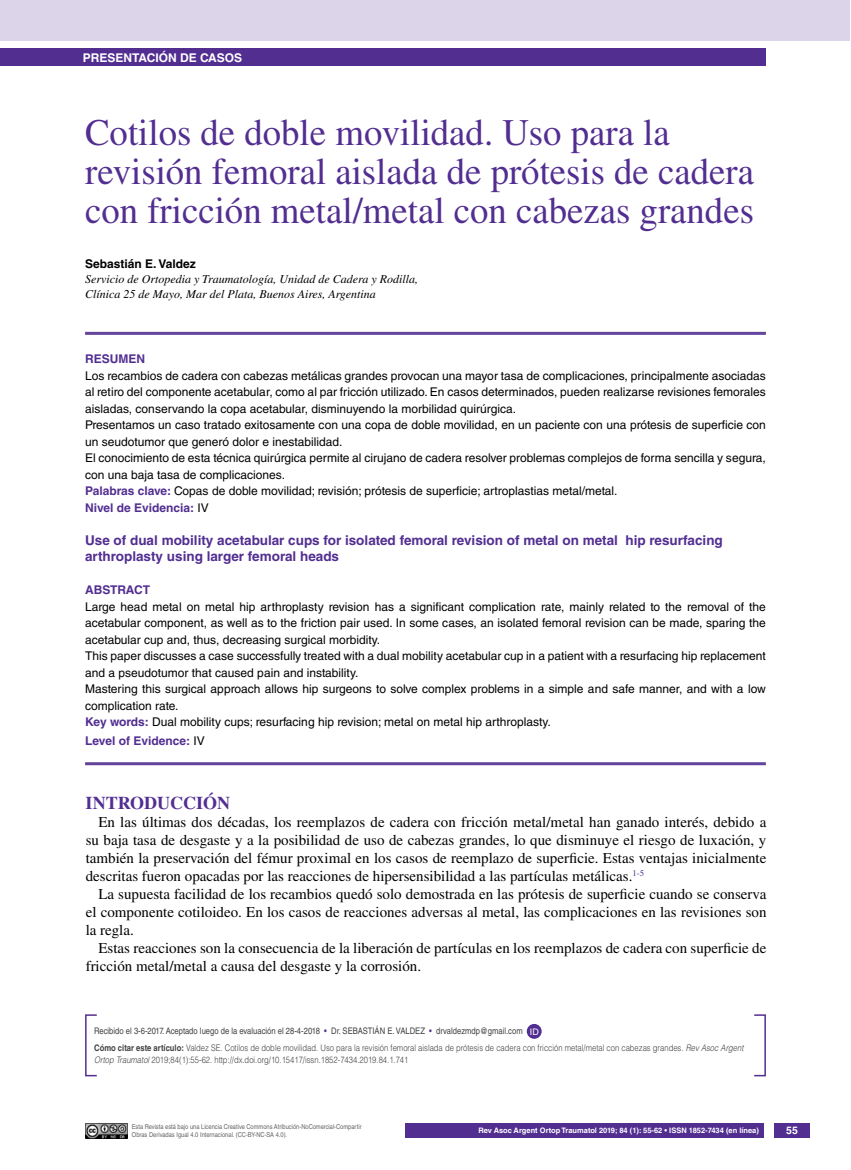
<style>
.page{position:relative;width:851px;height:1170px;background:#fff}
.page>*{position:absolute;margin:0;border:0;box-sizing:border-box;transform-origin:0 0}
.t1{font:37.5px/39px "Times LT Std";color:#522e91}
.t2{font:700 18px "Times LT Std";color:#522e91}
.t3{font:15px/18px "Times LT Std";color:#000;text-align:justify}
.t4{font:700 13.5px/16.5px "Helvetica LT Std";color:#522e91}
.t5{font:12px/16.5px "Helvetica LT Std";color:#000}
.t6{font:italic 12px/15px "Times LT Std";color:#000}
.t7{font:700 12px "Helvetica LT Std";color:#522e91}
.t8{font:700 12px "Helvetica LT Std";color:#fff}
.t9{font:700 12px "Helvetica LT Std";color:#000}
.t10{font:700 10.5px "Helvetica LT Std";color:#fff}
.t11{font:300 9px/16.2px "Helvetica LT Std";color:#414042;scale:.85 1}
.t12{font:9px "Helvetica LT Std";color:#414042;scale:.85 1}
.t13{font:9px "Helvetica LT Std";color:#fff}
.t14{font:700 7.5px "Helvetica LT Std";color:#fff}
.t15{font:6.75px/7.5px "Helvetica LT Std";color:#636466;scale:.85 1}
.s1{font-weight:700;color:#522e91}
.s2{font-weight:400;color:#000}
.s3{font-weight:400}
.s4{font-weight:700}
.s5{font-style:italic}
.s6{color:#522e91}
</style>
<div class="page">
<div style="left:774px;top:1123px;width:35px;height:14px;background:#522e91"></div>
<div style="left:0;top:49px;width:765px;height:17px;background:#522e91"></div>
<hr style="left:85px;top:332px;width:680px;height:3px;background:#63439c">
<hr style="left:85px;top:762px;width:680px;height:3px;background:#63439c">
<img style="left:85px;top:1123px;width:42px;height:14px">
<div style="left:0;top:0;width:849px;height:41px;background:#dcd5e9"></div>
<div style="left:405px;top:1123px;width:359px;height:14px;background:#522e91"></div>
<div style="left:85px;top:1014px;width:12px;height:62px;border:2px solid #522e91"></div>
<div style="left:526px;top:1023px;width:15px;height:15px;background:#522e91;border-radius:50%"></div>
<p class="t8" style="left:83px;top:50px;width:26px">PRESENT</p>
<p class="t8" style="left:138px;top:50px;width:104px">ACIÓN DE CASOS</p>
<h1 class="t1" style="left:85px;top:112px;width:670px">Cotilos de doble movilidad. Uso para la revisión femoral aislada de prótesis de cadera con fricción metal/metal con cabezas grandes</h1>
<p class="t9" style="left:85px;top:256px;width:112px">Sebastián E. Valdez</p>
<p class="t6" style="left:85px;top:271px;width:334px">Servicio de Ortopedia y Traumatología, Unidad de Cadera y Rodilla,<br>Clínica 25 de Mayo, Mar del Plata, Buenos Aires, Argentina</p>
<p class="t7" style="left:85px;top:352px;width:61px">Resumen</p>
<p class="t5" style="left:85px;top:367px;width:682px">Los recambios de cadera con cabezas metálicas grandes provocan una mayor tasa de complicaciones, principalmente asociadas al retiro del componente acetabular, como al par fricción utilizado. En casos determinados, pueden realizarse revisiones femorales aisladas, conservando la copa acetabular, disminuyendo la morbilidad quirúrgica.<br>Presentamos un caso tratado exitosamente con una copa de doble movilidad, en un paciente con una prótesis de superficie con un seudotumor que generó dolor e inestabilidad.<br>El conocimiento de esta técnica quirúrgica permite al cirujano de cadera resolver problemas complejos de forma sencilla y segura, con una baja tasa de complicaciones.<br><span class="s1">Palabras clave:</span> Copas de doble movilidad; revisión; prótesis de superficie; artroplastias metal/metal.<br><span class="s1">Nivel de Evidencia:</span> IV</p>
<p class="t4" style="left:85px;top:531px;width:639px">Use of dual mobility acetabular cups for isolated femoral revision of metal on metal hip resurfacing arthroplasty using larger femoral heads</p>
<p class="t7" style="left:85px;top:583px;width:67px">Abstract</p>
<p class="t5" style="left:85px;top:598px;width:682px">Large head metal on metal hip arthroplasty revision has a significant complication rate, mainly related to the removal of the acetabular component, as well as to the friction pair used. In some cases, an isolated femoral revision can be made, sparing the acetabular cup and, thus, decreasing surgical morbidity.<br>This paper discusses a case successfully treated with a dual mobility acetabular cup in a patient with a resurfacing hip replacement and a pseudotumor that caused pain and instability.<br>Mastering this surgical approach allows hip surgeons to solve complex problems in a simple and safe manner, and with a low complication rate.<br><span class="s1">Key words:</span> Dual mobility cups; resurfacing hip revision; metal on metal hip arthroplasty.</p>
<p class="t7" style="left:85px;top:733px;width:121px">Level of Evidence: <span class="s2">IV</span></p>
<h2 class="t2" style="left:86px;top:792px;width:146px">INTRODUCCIÓN</h2>
<p class="t3" style="left:86px;top:812px;width:682px;text-indent:13px">En las últimas dos décadas, los reemplazos de cadera con fricción metal/metal han ganado interés, debido a su baja tasa de desgaste y a la posibilidad de uso de cabezas grandes, lo que disminuye el riesgo de luxación, y también la preservación del fémur proximal en los casos de reemplazo de superficie. Estas ventajas inicialmente descritas fueron opacadas por las reacciones de hipersensibilidad a las partículas metálicas.<sup>1-5</sup></p>
<p class="t3" style="left:86px;top:884px;width:682px;text-indent:13px">La supuesta facilidad de los recambios quedó solo demostrada en las prótesis de superficie cuando se conserva el componente cotiloideo. En los casos de reacciones adversas al metal, las complicaciones en las revisiones son la regla.</p>
<p class="t3" style="left:86px;top:938px;width:682px;text-indent:13px">Estas reacciones son la consecuencia de la liberación de partículas en los reemplazos de cadera con superficie de fricción metal/metal a causa del desgaste y la corrosión.</p>
<p class="t11" style="left:94px;top:1022px;width:765px;text-indent:280px"><span class="s3">án E. Valde<br></span><span class="s4">Cómo citar este artículo:</span> Valdez SE. Cotilos de doble movilidad. Uso para la revisión femoral aislada de prótesis de cadera con fricción metal/metal con cabezas grandes. <span class="s5">Rev Asoc Argent</span></p>
<p class="t11" style="left:94px;top:1051px;width:371px"><span class="s5">Ortop Traumatol</span> 2019;84(1):55-62. http://dx.doi.org/10.15417/issn.1852-7434.2019.84.1.741</p>
<p class="t12" style="left:94px;top:1025px;width:305px">Recibido el 3-6-2017. Aceptado luego de la evaluación el 28-4-2018 <span class="s6">•</span> Dr. Sebasti</p>
<p class="t13" style="left:529px;top:1026px;width:10px">ID</p>
<p class="t15" style="left:132px;top:1123px;width:272px">Esta Revista está bajo una Licencia Creative Commons Atribución-NoComercial-Compartir<br>Obras Derivadas Igual 4.0 Internacional. (CC-BY-NC-SA 4.0).</p>
<p class="t14" style="left:478px;top:1125px;width:282px">Rev Asoc Argent Ortop Traumatol 2019; 84 (1): 55-62 • ISSN 1852-7434 (en línea)</p>
<p class="t10" style="left:786px;top:1124px;width:13px">55</p>
</div>
